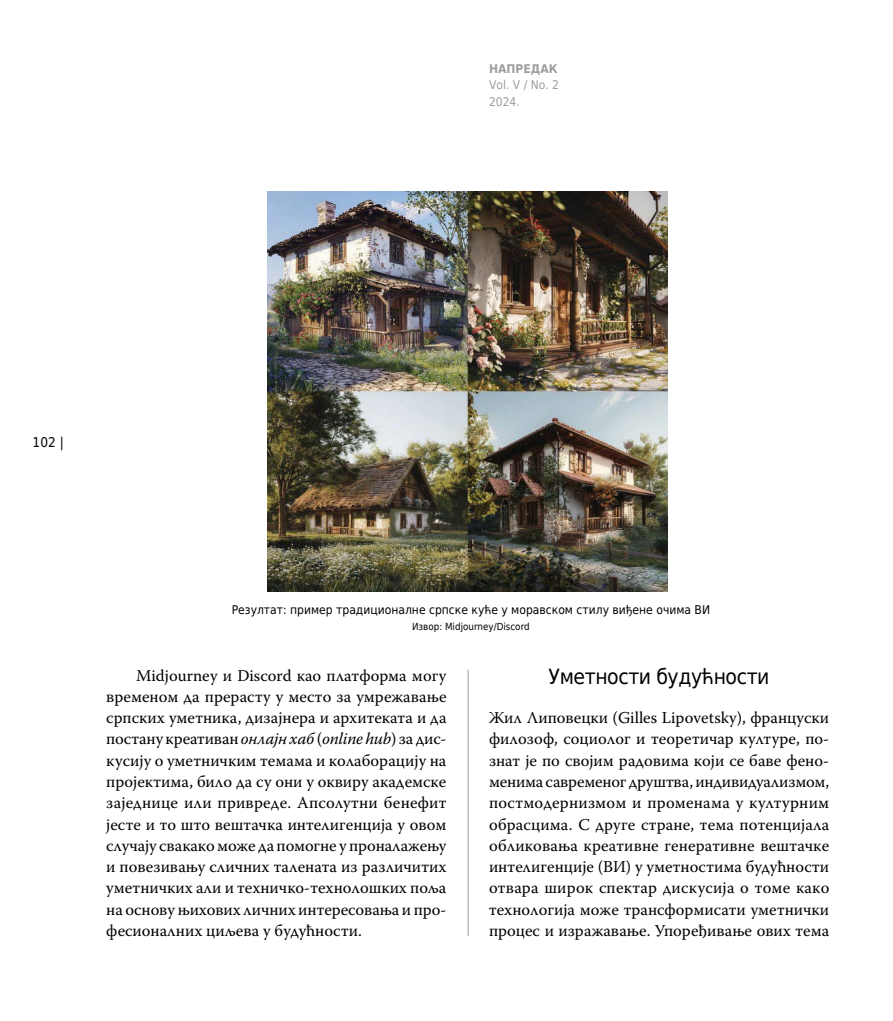
<style>
.page{position:relative;width:893px;height:1021px;background:#fff}
.page>*{position:absolute;margin:0;border:0;box-sizing:border-box;transform-origin:0 0}
.t1{font:21px "DejaVu Sans Condensed";letter-spacing:-.02em;color:#000}
.t2{font:16.5px/21.3px "Warnock Pro";color:#000;text-align:justify}
.t3{font:13.5px "DejaVu Sans Condensed";color:#000}
.t4{font:12px "DejaVu Sans Condensed";color:#000}
.t5{font:12px/16.5px "DejaVu Sans Condensed";color:#9d9e9e}
.t6{font:700 12px "DejaVu Sans Condensed";color:#9d9e9e}
.t7{font:9.75px "DejaVu Sans Condensed";color:#000}
.s1{font-style:italic}
</style>
<div class="page">
<hr style="left:468px;top:669px;width:1px;height:266px;background:#9d9e9e">
<img style="left:268px;top:191px;width:400px;height:400px">
<p class="t6" style="left:489px;top:59px;width:70px">НАПРЕДАК</p>
<p class="t5" style="left:489px;top:76px;width:72px">Vol. V / No. 2<br>2024.</p>
<p class="t3" style="left:33px;top:431px;width:33px">102 |</p>
<p class="t4" style="left:232px;top:599px;width:480px">Резултат: пример традиционалне српске куће у моравском стилу виђене очима ВИ</p>
<p class="t7" style="left:412px;top:618px;width:119px">Извор: Midjourney/Discord</p>
<p class="t2" style="left:106px;top:664px;width:342px;text-indent:30px">Midjourney и Discord као платформа могу временом да прерасту у место за умрежавање српских уметника, дизајнера и архитеката и да постану креативан <span class="s1">онлајн хаб</span> (<span class="s1">online hub</span>) за дис&shy;кусију о уметничким темама и колаборацију на пројектима, било да су они у оквиру академске заједнице или привреде. Апсолутни бенефит јесте и то што вештачка интелигенција у овом случају свакако може да помогне у проналажењу и повезивању сличних талената из различитих уметничких али и техничко-технолошких поља на основу њихових личних интересовања и про&shy;фесионалних циљева у будућности.</p>
<p class="t1" style="left:549px;top:659px;width:222px">Уметности будућности</p>
<p class="t2" style="left:489px;top:706px;width:342px">Жил Липовецки (Gilles Lipovetsky), француски филозоф, социолог и теоретичар културе, по&shy;знат је по својим радовима који се баве фено&shy;менима савременог друштва, индивидуализмом, постмодернизмом и променама у културним обрасцима. С друге стране, тема потенцијала обликовања креативне генеративне вештачке интелигенције (ВИ) у уметностима будућности отвара широк спектар дискусија о томе како технологија може трансформисати уметнички процес и изражавање. Упоређивање ових тема</p>
</div>
